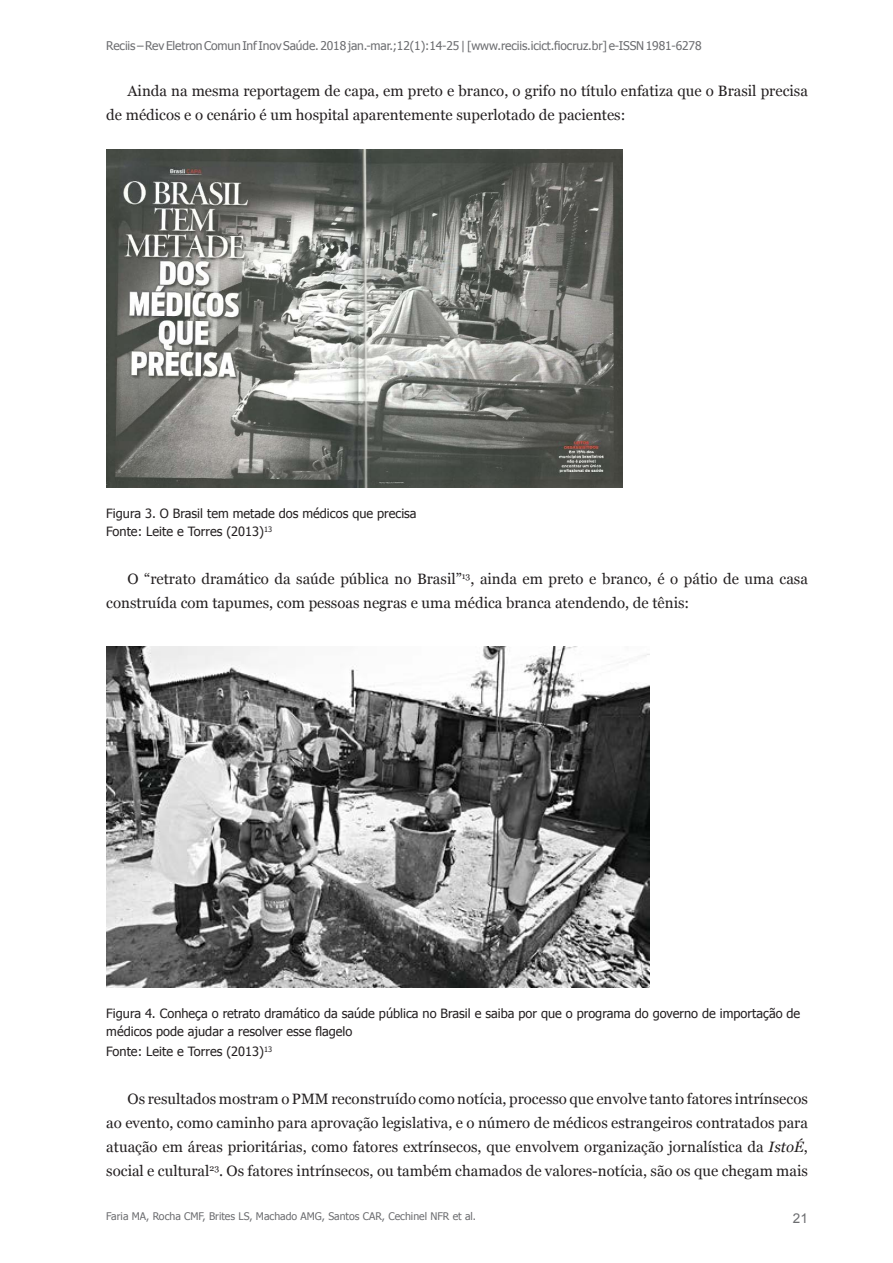
<style>
.page{position:relative;width:893px;height:1263px;background:#fff}
.page>*{position:absolute;margin:0;border:0;box-sizing:border-box;transform-origin:0 0}
.t1{font:15px/24px "Georgia";color:#231f20}
.t2{font:13.5px "Arial";color:#6c6d70}
.t3{font:12.75px/18px "Tahoma";color:#231f20}
.t4{font:12px "Tahoma";letter-spacing:-.01em;color:#6c6d70}
.t5{font:10.5px "Tahoma";color:#6c6d70}
.s1{font-style:italic}
</style>
<div class="page">
<img style="left:106px;top:149px;width:516px;height:338px">
<img style="left:106px;top:646px;width:544px;height:341px">
<p class="t4" style="left:106px;top:38px;width:597px">Reciis – Rev Eletron Comun Inf Inov Saúde. 2018 jan.-mar.;12(1):14-25 | [www.reciis.icict.fiocruz.br] e-ISSN 1981-6278</p>
<p class="t1" style="left:106px;top:80px;width:703px;text-indent:21px">Ainda na mesma reportagem de capa, em preto e branco, o grifo no título enfatiza que o Brasil precisa de médicos e o cenário é um hospital aparentemente superlotado de pacientes:</p>
<p class="t3" style="left:106px;top:504px;width:312px">Figura 3. O Brasil tem metade dos médicos que precisa<br>Fonte: Leite e Torres (2013)<sup>13</sup></p>
<p class="t1" style="left:106px;top:567px;width:703px;text-indent:21px">O “retrato dramático da saúde pública no Brasil”<sup>13</sup>, ainda em preto e branco, é o pátio de uma casa construída com tapumes, com pessoas negras e uma médica branca atendendo, de tênis:</p>
<p class="t3" style="left:106px;top:1004px;width:695px">Figura 4. Conheça o retrato dramático da saúde pública no Brasil e saiba por que o programa do governo de importação de médicos pode ajudar a resolver esse flagelo</p>
<p class="t3" style="left:106px;top:1042px;width:167px">Fonte: Leite e Torres (2013)<sup>13</sup></p>
<p class="t1" style="left:106px;top:1087px;width:703px;text-align:justify;text-indent:21px">Os resultados mostram o PMM reconstruído como notícia, processo que envolve tanto fatores intrínsecos ao evento, como caminho para aprovação legislativa, e o número de médicos estrangeiros contratados para atuação em áreas prioritárias, como fatores extrínsecos, que envolvem organização jornalística da <span class="s1">IstoÉ</span>, social e cultural<sup>23</sup>. Os fatores intrínsecos, ou também chamados de valores-notícia, são os que chegam mais</p>
<p class="t5" style="left:106px;top:1209px;width:371px">Faria MA, Rocha CMF, Brites LS, Machado AMG, Santos CAR, Cechinel NFR et al.</p>
<p class="t2" style="left:793px;top:1209px;width:17px">21</p>
</div>
